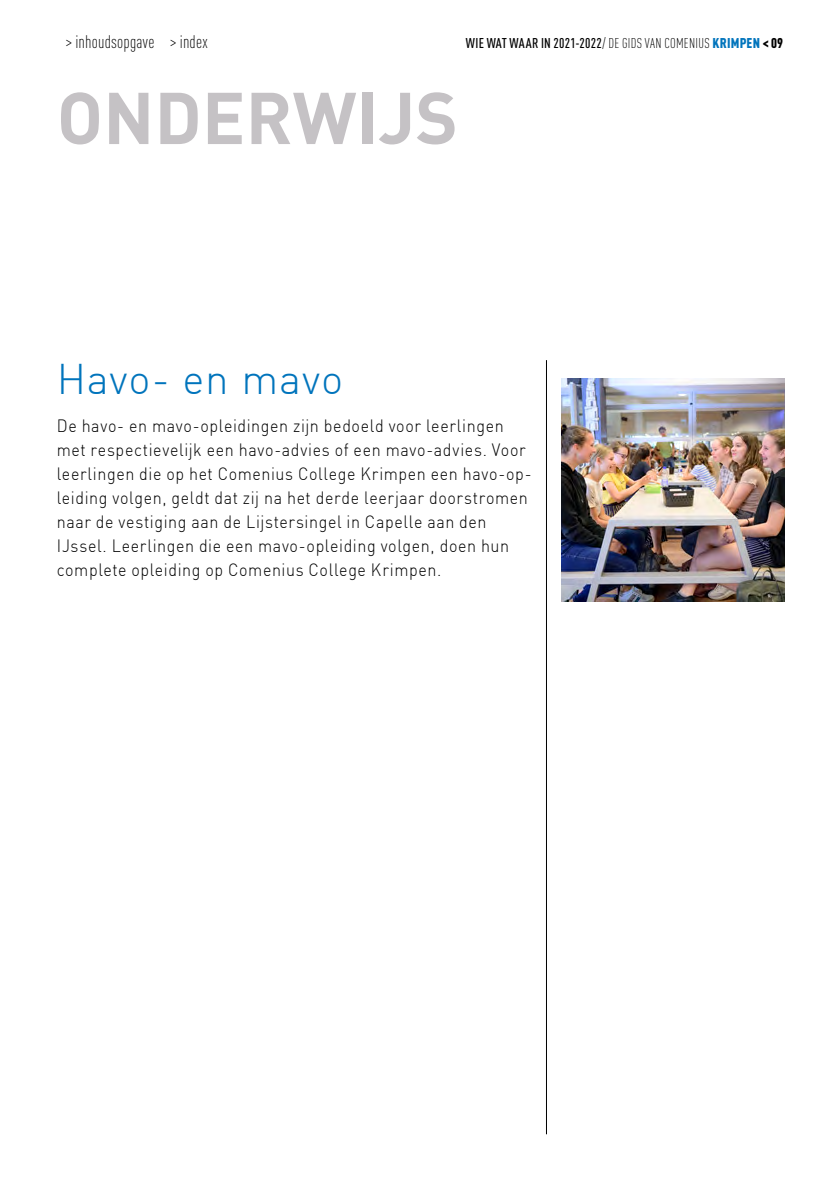
<style>
.page{position:relative;width:840px;height:1191px;background:#fff}
.page>*{position:absolute;margin:0;border:0;box-sizing:border-box;transform-origin:0 0}
.t1{font:700 72px "DIN";color:#c5c2c5}
.t2{font:300 42px "DIN";letter-spacing:.02em;color:#0074bc}
.t3{font:300 18px "DIN Cond";letter-spacing:.01em;color:#000}
.t4{font:300 17.6px/24px "DIN";letter-spacing:.035em;color:#000;scale:.92 1}
.t5{font:500 14px "DIN Cond";letter-spacing:.02em;color:#000}
.s1{font-weight:300}
.s2{font-weight:900;color:#0074bc}
.s3{font-weight:900}
</style>
<div class="page">
<hr style="left:545px;top:360px;width:1px;height:774px;background:#000">
<img style="left:561px;top:378px;width:222px;height:223px">
<p class="t3" style="left:66px;top:31px;width:143px">&gt; inhoudsopgave &gt; index</p>
<p class="t5" style="left:465px;top:35px;width:318px">WIE WAT WAAR IN 2021-2022<span class="s1">/ DE GIDS VAN COMENIUS</span> <span class="s2">KRIMPEN</span> <span class="s3">&lt; 09</span></p>
<h1 class="t1" style="left:57px;top:71px;width:402px">ONDERWIJS</h1>
<h2 class="t2" style="left:57px;top:352px;width:288px">Havo- en mavo</h2>
<p class="t4" style="left:57px;top:413px;width:517px">De havo- en mavo-opleidingen zijn bedoeld voor leerlingen met respectievelijk een havo-advies of een mavo-advies. Voor leerlingen die op het Comenius College Krimpen een havo-op&shy;leiding volgen, geldt dat zij na het derde leerjaar doorstromen naar de vestiging aan de Lijstersingel in Capelle aan den IJssel. Leerlingen die een mavo-opleiding volgen, doen hun complete opleiding op Comenius College Krimpen.</p>
</div>
